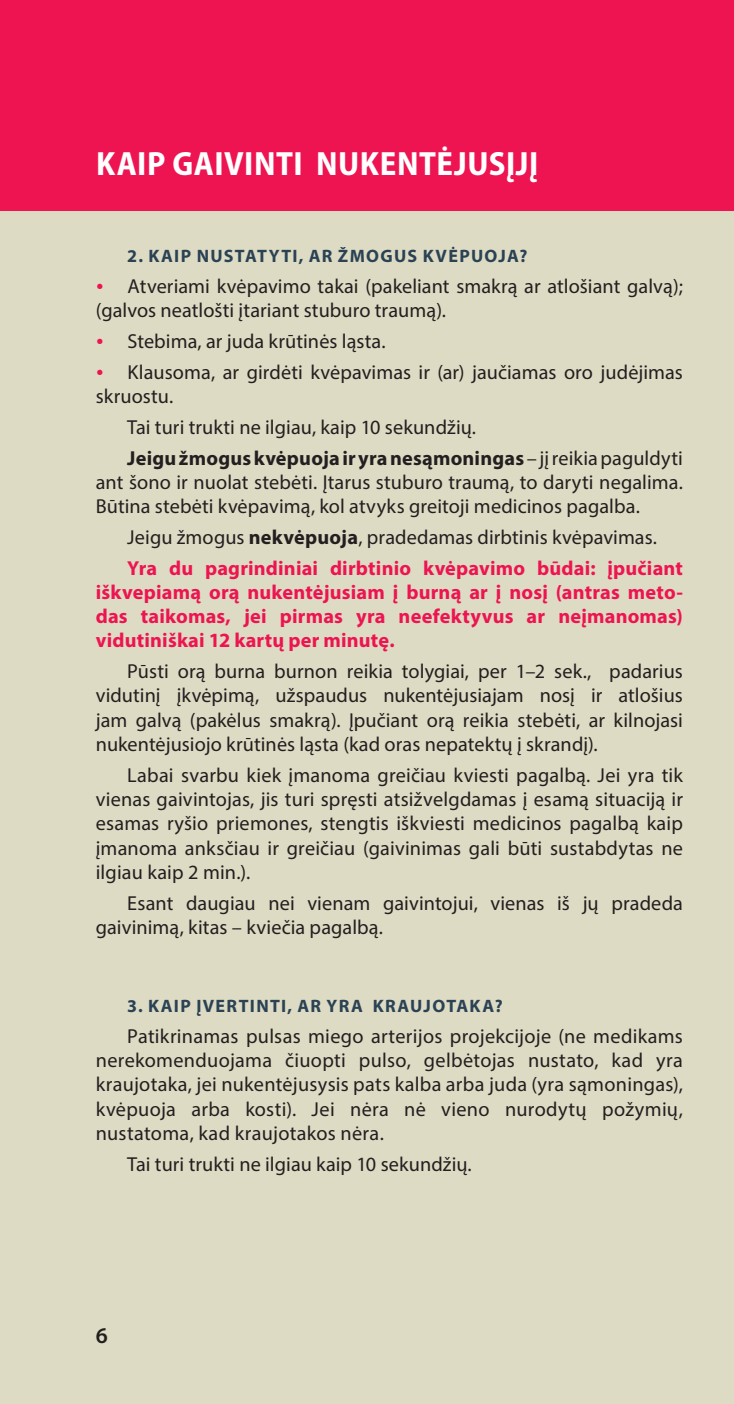
<style>
.page{position:relative;width:734px;height:1404px;background:#fff}
.page>*{position:absolute;margin:0;border:0;box-sizing:border-box;transform-origin:0 0}
.t1{font:700 semi-condensed 33.75px "Myriad Pro";letter-spacing:.015em;color:#fff}
.t2{font:600 22.5px "Myriad Pro";color:#231f20}
.t3{font:20.25px/24.3px "Myriad Pro";letter-spacing:.005em;color:#231f20}
.t4{font:700 20.25px/24.3px "Myriad Pro";letter-spacing:.01em;color:#ed1451}
.t5{font:700 18px "Myriad Pro";letter-spacing:.07em;color:#2b4255}
.s1{font-weight:600;font-size:18px;color:#ed1451}
.s2{font-weight:700}
.s3{font-weight:400;color:#231f20}
.s4{color:#231f20}
</style>
<div class="page">
<div style="left:0;top:0;width:733px;height:1403px;background:#dddbc3"></div>
<div style="left:0;top:0;width:733px;height:210px;background:#ed1451"></div>
<h1 class="t1" style="left:96px;top:145px;width:444px">KAIP GAIVINTI NUKENTĖJ USĮJĮ</h1>
<p class="t5" style="left:127px;top:244px;width:401px">2. Kaip nustatyti, ar žmogus kvėpuoja?</p>
<p class="t3" style="left:96px;top:274px;width:588px;text-indent:8px"><span class="s1">y</span> Atveriami kvėpavimo takai (pakeliant smakrą ar atlošiant galvą); (galvos neatlošti įtariant stuburo traumą).</p>
<p class="t3" style="left:104px;top:325px;width:580px;line-height:30.6px"><span class="s1">y</span> Stebima, ar juda krūtinės ląsta.<br><span class="s1">y</span> Klausoma, ar girdėti kvėpavimas ir (ar) jaučiamas oro judėjimas</p>
<p class="t3" style="left:127px;top:380px;width:557px;line-height:30.6px;text-indent:-32px">skruostu.<br>Tai turi trukti ne ilgiau, kaip 10 sekundžių.<br><span class="s2">Jeigu žmogus kvėpuoja ir yra nesąmoningas</span> – jį reikia paguldyti</p>
<p class="t3" style="left:96px;top:469px;width:588px">ant šono ir nuolat stebėti. Įtarus stuburo traumą, to daryti negalima.<br>Būtina stebėti kvėpavimą, kol atvyks greitoji medicinos pagalba.</p>
<p class="t4" style="left:127px;top:521px;width:557px;line-height:30.6px"><span class="s3">Jeigu žmogus</span> <span class="s4">nekvėpuoja</span><span class="s3">, pradedamas dirbtinis kvėpavimas.<br></span>Yra du pagrindiniai dirbtinio kvėpavimo būdai: įpučiant</p>
<p class="t4" style="left:96px;top:579px;width:588px;text-align:justify">iškvepiamą orą nukentėjusiam į burną ar į nosį (antras meto&shy;das taikomas, jei pirmas yra neefektyvus ar neįmanomas) vidutiniškai 12 kartų per minutę.</p>
<p class="t3" style="left:96px;top:659px;width:588px;text-align:justify;text-indent:32px">Pūsti orą burna burnon reikia tolygiai, per 1–2 sek., padarius vidutinį įkvėpimą, užspaudus nukentėjusiajam nosį ir atlošius jam galvą (pakėlus smakrą). Įpučiant orą reikia stebėti, ar kilnojasi nukentėjusiojo krūtinės ląsta (kad oras nepatektų į skrandį).</p>
<p class="t3" style="left:96px;top:762px;width:588px;text-align:justify;text-indent:32px">Labai svarbu kiek įmanoma greičiau kviesti pagalbą. Jei yra tik vienas gaivintojas, jis turi spręsti atsižvelgdamas į esamą situaciją ir esamas ryšio priemones, stengtis iškviesti medicinos pagalbą kaip įmanoma anksčiau ir greičiau (gaivinimas gali būti sustabdytas ne ilgiau kaip 2 min.).</p>
<p class="t3" style="left:96px;top:890px;width:588px;text-indent:32px">Esant daugiau nei vienam gaivintojui, vienas iš jų pradeda gaivinimą, kitas – kviečia pagalbą.</p>
<p class="t5" style="left:127px;top:994px;width:377px">3. Kaip įvertinti, ar yra kraujotaka?</p>
<p class="t3" style="left:96px;top:1023px;width:588px;text-align:justify;text-indent:32px">Patikrinamas pulsas miego arterijos projekcijoje (ne medikams nerekomenduojama čiuopti pulso, gelbėtojas nustato, kad yra kraujotaka, jei nukentėjusysis pats kalba arba juda (yra sąmoningas), kvėpuoja arba kosti). Jei nėra nė vieno nurodytų požymių, nustatoma, kad kraujotakos nėra.</p>
<p class="t3" style="left:127px;top:1151px;width:346px">Tai turi trukti ne ilgiau kaip 10 sekundžių.</p>
<p class="t2" style="left:96px;top:1320px;width:14px">6</p>
</div>
